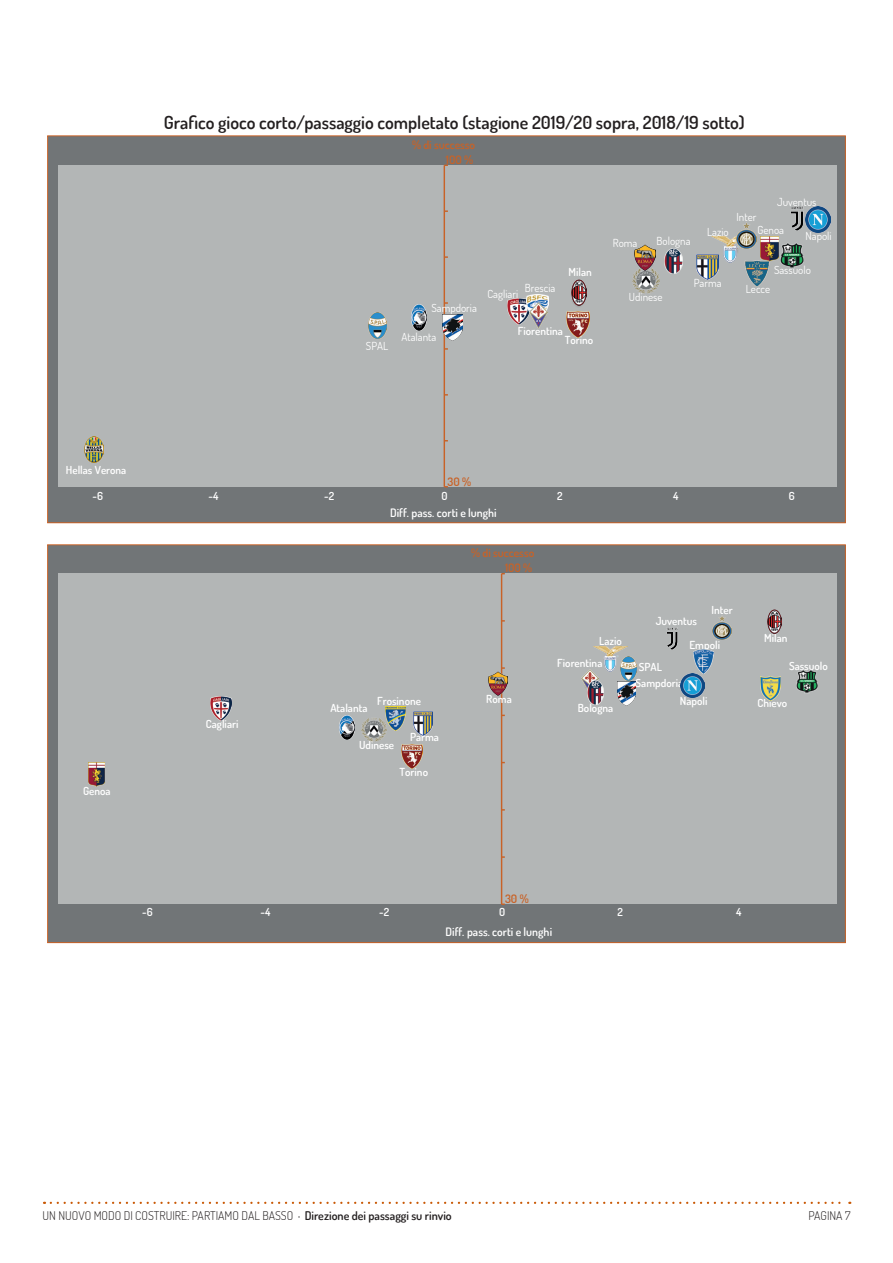
<style>
.page{position:relative;width:893px;height:1263px;background:#fff}
.page>*{position:absolute;margin:0;border:0;box-sizing:border-box;transform-origin:0 0}
.Paragrafo_base{font:600 18px "Dosis";color:#231f20}
.t1{font:300 12px "Dosis";color:#231f20}
.Paragrafo_base-2{font:600 12px "Dosis";color:#231f20}
.t2{font:600 11.7px "Dosis";color:#fff}
.t3{font:600 11.7px "Dosis";color:#c86227}
.t4{font:600 11.1px "Dosis";color:#fff}
.t5{font:11.1px "Dosis";color:#fff}
</style>
<div class="page">
<svg style="left:51px;top:1202px;width:799px;height:2px"></svg>
<div style="left:48px;top:136px;width:797px;height:387px;background:#717577"></div>
<div style="left:59px;top:165px;width:778px;height:322px;background:#b3b6b6"></div>
<hr style="left:444px;top:165px;width:1px;height:322px;background:#c86227">
<img style="left:778px;top:240px;width:1px;height:18px">
<img style="left:570px;top:305px;width:18px;height:7px">
<img style="left:462px;top:318px;width:1px;height:14px">
<img style="left:368px;top:322px;width:13px;height:17px">
<svg style="left:573px;top:311px;width:12px;height:1px"></svg>
<img style="left:85px;top:437px;width:18px;height:25px">
<img style="left:369px;top:313px;width:17px;height:25px">
<img style="left:411px;top:305px;width:16px;height:25px">
<img style="left:443px;top:315px;width:19px;height:25px">
<img style="left:508px;top:299px;width:19px;height:25px">
<img style="left:527px;top:294px;width:22px;height:24px">
<img style="left:529px;top:303px;width:19px;height:25px">
<img style="left:571px;top:279px;width:16px;height:26px">
<img style="left:567px;top:312px;width:22px;height:25px">
<img style="left:632px;top:271px;width:28px;height:22px">
<img style="left:635px;top:245px;width:21px;height:26px">
<img style="left:665px;top:248px;width:17px;height:26px">
<img style="left:696px;top:254px;width:22px;height:26px">
<img style="left:711px;top:237px;width:38px;height:26px">
<img style="left:760px;top:236px;width:18px;height:25px">
<img style="left:737px;top:223px;width:19px;height:25px">
<img style="left:743px;top:260px;width:29px;height:26px">
<img style="left:780px;top:243px;width:24px;height:25px">
<img style="left:805px;top:207px;width:26px;height:25px">
<img style="left:791px;top:206px;width:12px;height:25px">
<div style="left:48px;top:545px;width:797px;height:398px;background:#717577"></div>
<div style="left:59px;top:574px;width:778px;height:330px;background:#b3b6b6"></div>
<hr style="left:501px;top:574px;width:1px;height:330px;background:#c86227">
<img style="left:88px;top:770px;width:1px;height:14px">
<img style="left:89px;top:763px;width:16px;height:24px">
<img style="left:210px;top:697px;width:21px;height:24px">
<img style="left:340px;top:715px;width:15px;height:24px">
<img style="left:362px;top:718px;width:24px;height:24px">
<img style="left:386px;top:707px;width:19px;height:24px">
<img style="left:413px;top:712px;width:20px;height:24px">
<img style="left:402px;top:744px;width:21px;height:24px">
<img style="left:488px;top:671px;width:20px;height:24px">
<img style="left:582px;top:670px;width:17px;height:18px">
<img style="left:587px;top:680px;width:17px;height:25px">
<img style="left:593px;top:647px;width:34px;height:24px">
<img style="left:620px;top:656px;width:17px;height:24px">
<img style="left:618px;top:681px;width:18px;height:24px">
<img style="left:667px;top:627px;width:11px;height:23px">
<img style="left:681px;top:673px;width:24px;height:25px">
<img style="left:694px;top:650px;width:19px;height:24px">
<img style="left:713px;top:616px;width:18px;height:23px">
<img style="left:768px;top:609px;width:13px;height:24px">
<img style="left:797px;top:670px;width:20px;height:23px">
<img style="left:760px;top:676px;width:20px;height:25px">
<p class="Paragrafo_base" style="left:164px;top:111px;width:582px">Grafico gioco corto/passaggio completato (stagione 2019/20 sopra, 2018/19 sotto)</p>
<p class="t3" style="left:412px;top:137px;width:65px">% di successo</p>
<p class="t3" style="left:446px;top:152px;width:29px">100 %</p>
<p class="t5" style="left:366px;top:339px;width:24px">SPAL</p>
<p class="t5" style="left:431px;top:301px;width:47px">Sampdoria</p>
<p class="t5" style="left:401px;top:329px;width:36px">Atalanta</p>
<p class="t5" style="left:488px;top:286px;width:32px">Cagliari</p>
<p class="t5" style="left:525px;top:281px;width:32px">Brescia</p>
<p class="t4" style="left:569px;top:265px;width:25px">Milan</p>
<p class="t4" style="left:518px;top:324px;width:47px">Fiorentina</p>
<p class="t4" style="left:565px;top:333px;width:30px">Torino</p>
<p class="t5" style="left:613px;top:236px;width:26px">Roma</p>
<p class="t5" style="left:656px;top:234px;width:36px">Bologna</p>
<p class="t5" style="left:707px;top:225px;width:23px">Lazio</p>
<p class="t5" style="left:694px;top:276px;width:29px">Parma</p>
<p class="t5" style="left:629px;top:290px;width:35px">Udinese</p>
<p class="t5" style="left:737px;top:210px;width:21px">Inter</p>
<p class="t5" style="left:777px;top:194px;width:41px">Juventus</p>
<p class="t5" style="left:757px;top:223px;width:28px">Genoa</p>
<p class="t5" style="left:805px;top:228px;width:28px">Napoli</p>
<p class="t5" style="left:774px;top:263px;width:38px">Sassuolo</p>
<p class="t5" style="left:746px;top:281px;width:26px">Lecce</p>
<p class="t4" style="left:66px;top:463px;width:62px">Hellas Verona</p>
<p class="t3" style="left:448px;top:474px;width:25px">30 %</p>
<p class="t4" style="left:93px;top:488px;width:12px">-6</p>
<p class="t4" style="left:208px;top:488px;width:11px">-4</p>
<p class="t4" style="left:324px;top:488px;width:12px">-2</p>
<p class="t4" style="left:442px;top:488px;width:8px">0</p>
<p class="t4" style="left:557px;top:488px;width:7px">2</p>
<p class="t4" style="left:673px;top:488px;width:7px">4</p>
<p class="t4" style="left:789px;top:488px;width:7px">6</p>
<p class="t2" style="left:390px;top:505px;width:108px">Diff. pass. corti e lunghi</p>
<p class="t3" style="left:471px;top:545px;width:65px">% di successo</p>
<p class="t3" style="left:505px;top:560px;width:29px">100 %</p>
<p class="t4" style="left:656px;top:613px;width:43px">Juventus</p>
<p class="t4" style="left:711px;top:603px;width:23px">Inter</p>
<p class="t4" style="left:599px;top:633px;width:24px">Lazio</p>
<p class="t4" style="left:764px;top:631px;width:25px">Milan</p>
<p class="t4" style="left:689px;top:637px;width:32px">Empoli</p>
<p class="t4" style="left:557px;top:656px;width:47px">Fiorentina</p>
<p class="t4" style="left:639px;top:660px;width:25px">SPAL</p>
<p class="t4" style="left:789px;top:659px;width:40px">Sassuolo</p>
<p class="t4" style="left:636px;top:676px;width:49px">Sampdoria</p>
<p class="t4" style="left:83px;top:784px;width:29px">Genoa</p>
<p class="t4" style="left:206px;top:716px;width:34px">Cagliari</p>
<p class="t4" style="left:486px;top:691px;width:27px">Roma</p>
<p class="t4" style="left:377px;top:693px;width:45px">Frosinone</p>
<p class="t4" style="left:330px;top:701px;width:39px">Atalanta</p>
<p class="t4" style="left:578px;top:700px;width:37px">Bologna</p>
<p class="t4" style="left:359px;top:738px;width:37px">Udinese</p>
<p class="t4" style="left:410px;top:730px;width:31px">Parma</p>
<p class="t4" style="left:400px;top:765px;width:30px">Torino</p>
<p class="t4" style="left:680px;top:693px;width:29px">Napoli</p>
<p class="t4" style="left:757px;top:696px;width:31px">Chievo</p>
<p class="t3" style="left:505px;top:891px;width:25px">30 %</p>
<p class="t4" style="left:142px;top:904px;width:12px">-6</p>
<p class="t4" style="left:261px;top:904px;width:11px">-4</p>
<p class="t4" style="left:379px;top:904px;width:12px">-2</p>
<p class="t4" style="left:499px;top:904px;width:8px">0</p>
<p class="t4" style="left:618px;top:904px;width:7px">2</p>
<p class="t4" style="left:736px;top:904px;width:7px">4</p>
<p class="t2" style="left:446px;top:924px;width:108px">Diff. pass. corti e lunghi</p>
<p class="Paragrafo_base-2" style="left:305px;top:1208px;width:148px">Direzione dei passaggi su rinvio</p>
<p class="t1" style="left:43px;top:1208px;width:252px">UN NUOVO MODO DI COSTRUIRE: PARTIAMO DAL BASSO</p>
<p class="t1" style="left:808px;top:1208px;width:43px">PAGINA 7</p>
</div>
